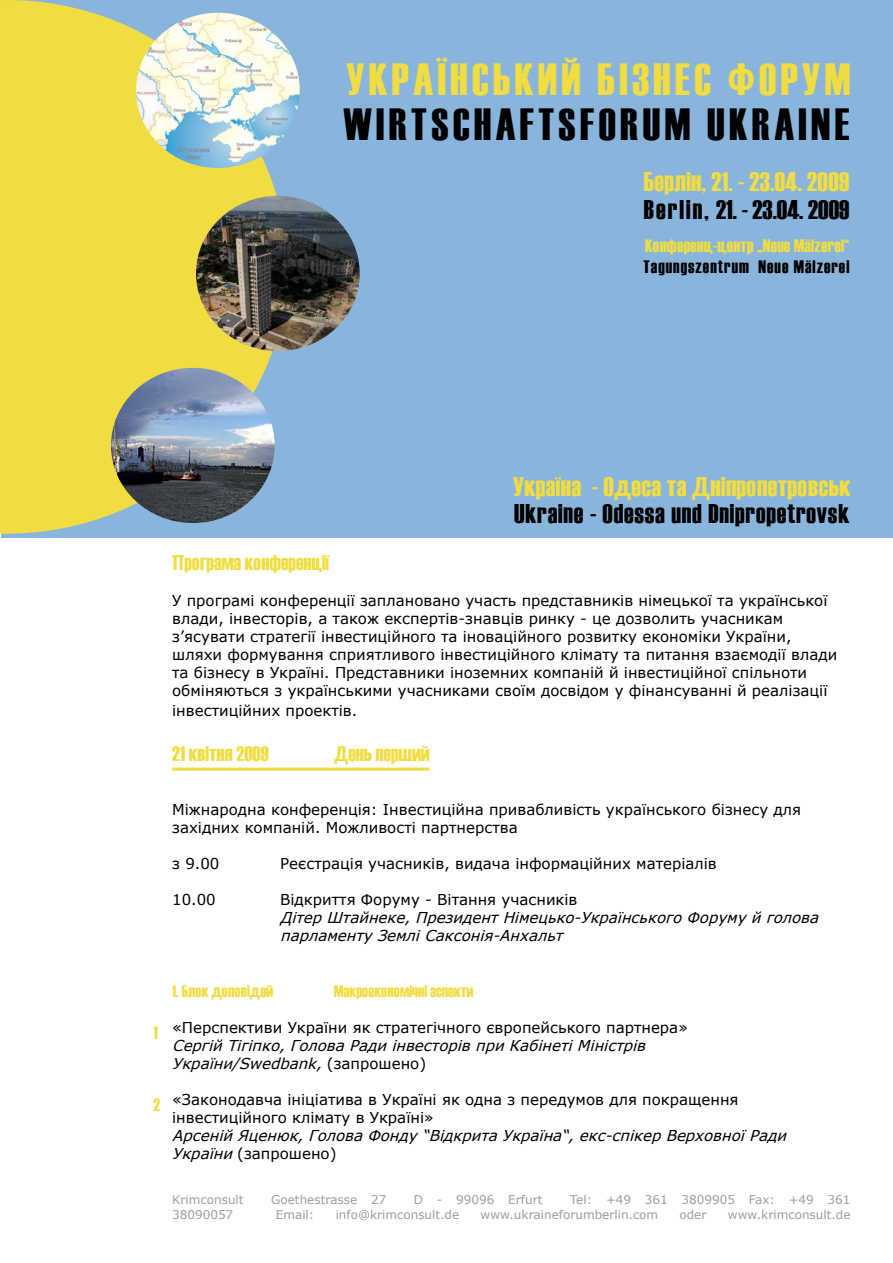
<style>
.page{position:relative;width:893px;height:1263px;background:#fff}
.page>*{position:absolute;margin:0;border:0;box-sizing:border-box;transform-origin:0 0}
.t1{font:45px "Haettenschweiler";letter-spacing:.1em;color:#000}
.t2{font:45px "Haettenschweiler";letter-spacing:.1em;color:#f1dd41}
.t3{font:27px "Haettenschweiler";letter-spacing:.015em;color:#f1dd41}
.t4{font:27px "Haettenschweiler";letter-spacing:.03em;color:#000}
.t5{font:27px "Haettenschweiler";color:#000}
.t6{font:21px "Haettenschweiler";color:#f1dd41}
.t7{font:18px "Haettenschweiler";letter-spacing:.01em;color:#f1dd41}
.t8{font:18px "Haettenschweiler";letter-spacing:.055em;color:#000}
.t9{font:16.5px "Haettenschweiler";color:#f1dd41}
.t10{font:15px/18px "Verdana";color:#000}
.t11{font:italic 15px/18px "Verdana";color:#000}
.t12{font:12px "Verdana";color:#9c9d9f}
.s1{font-style:normal}
</style>
<div class="page">
<div style="left:1px;top:0;width:892px;height:538px;background:#89b5dd"></div>
<svg style="left:0;top:0;width:287px;height:534px;background:#e3d755"></svg>
<img style="left:111px;top:368px;width:164px;height:155px;border-radius:50%">
<img style="left:196px;top:196px;width:164px;height:155px;border-radius:50%">
<img style="left:136px;top:13px;width:164px;height:154px;border-radius:50%">
<hr style="left:172px;top:767px;width:257px;height:3px;background:#f1dd41">
<h1 class="t2" style="left:346px;top:49px;width:505px">УКРАЇНСЬКИЙ БІЗНЕС ФОРУМ</h1>
<h1 class="t1" style="left:344px;top:93px;width:507px">WIRTSCHAFTSFORUM UKRAINE</h1>
<h2 class="t3" style="left:644px;top:163px;width:207px">Берлін, 21. - 23.04. 2009</h2>
<h2 class="t5" style="left:644px;top:191px;width:207px">Berlin, 21. - 23.04. 2009</h2>
<p class="t7" style="left:645px;top:234px;width:206px">Конференц-центр „Neue Mälzerei“</p>
<p class="t8" style="left:643px;top:254px;width:207px">Tagungszentrum Neue Mälzerei</p>
<h2 class="t3" style="left:513px;top:468px;width:339px">Україна - Одесa та Днiпропетровськ</h2>
<h2 class="t4" style="left:514px;top:495px;width:337px">Ukraine - Odessa und Dnipropetrovsk</h2>
<h3 class="t6" style="left:172px;top:549px;width:158px">Програма конференції</h3>
<p class="t10" style="left:172px;top:591px;width:667px">У програмі конференції заплановано участь представників німецької та української влади, інвесторів, а також експертів-знавців ринку - це дозволить учасникам з’ясувати стратегії інвестиційного та іноваційного розвитку економіки України, шляхи формування сприятливого інвестиційного клімату та питання взаємодії влади та бізнесу в Україні. Представники іноземних компаній й інвестиційної спільноти обміняються з українськими учасниками своїм досвідом у фінансуванні й реалізації</p>
<p class="t10" style="left:172px;top:701px;width:187px">інвестиційних проектів.</p>
<h3 class="t6" style="left:172px;top:739px;width:98px">21 квітня 2009</h3>
<h3 class="t6" style="left:334px;top:739px;width:97px">День перший</h3>
<p class="t10" style="left:172px;top:800px;width:630px">Міжнародна конференція: Інвестиційна привабливість українського бізнесу для західних компаній. Можливості партнерства</p>
<p class="t10" style="left:172px;top:854px;width:49px">з 9.00</p>
<p class="t10" style="left:280px;top:854px;width:438px">Реєстрація учасників, видача інформаційних матеріалів</p>
<p class="t10" style="left:172px;top:890px;width:45px">10.00</p>
<p class="t10" style="left:280px;top:890px;width:299px">Відкриття Форуму - Вітання учасників</p>
<p class="t11" style="left:280px;top:908px;width:544px">Дітер Штайнеке,ПрезидентНімецько-Українського Форумуй голова парламентуЗемліСаксонія-Анхальт</p>
<p class="t7" style="left:153px;top:1020px;width:6px">1</p>
<p class="t7" style="left:153px;top:1092px;width:8px">2</p>
<p class="t9" style="left:172px;top:980px;width:103px">1. Блок доповідей</p>
<p class="t9" style="left:334px;top:980px;width:141px">Макроекономічні аспекти</p>
<p class="t10" style="left:172px;top:1018px;width:517px">«Перспективи України як стратегічного європейського партнера»</p>
<p class="t11" style="left:172px;top:1036px;width:479px">Сергій Тігіпко,Голова Ради інвесторівпри КабінетіМіністрів<br>України/Swedbank,<span class="s1">( з а п р о ш е н о )</span></p>
<p class="t10" style="left:172px;top:1090px;width:568px">«Законодавча ініціатива в Україні як одна з передумов для покращення інвестиційного клімату в Україні»</p>
<p class="t11" style="left:172px;top:1126px;width:620px">Арсеній Яценюк,Голова Фонду“Вiдкрита Україна“,екс-спікер ВерховноїРади<br>України <span class="s1">(запрошено)</span></p>
<p class="t12" style="left:172px;top:1192px;width:73px">Krimconsult</p>
<p class="t12" style="left:271px;top:1192px;width:117px">Goethestrasse 27</p>
<p class="t12" style="left:414px;top:1192px;width:130px">D - 99096 Erfurt</p>
<p class="t12" style="left:570px;top:1192px;width:282px">Tel: +49 361 3809905 Fax: +49 361</p>
<p class="t12" style="left:172px;top:1206px;width:63px">38090057</p>
<p class="t12" style="left:276px;top:1206px;width:40px">Email:</p>
<p class="t12" style="left:336px;top:1206px;width:125px">info@krimconsult.de</p>
<p class="t12" style="left:481px;top:1206px;width:179px">www.ukraineforumberlin.com</p>
<p class="t12" style="left:679px;top:1206px;width:29px">oder</p>
<p class="t12" style="left:728px;top:1206px;width:124px">www.krimconsult.de</p>
</div>
